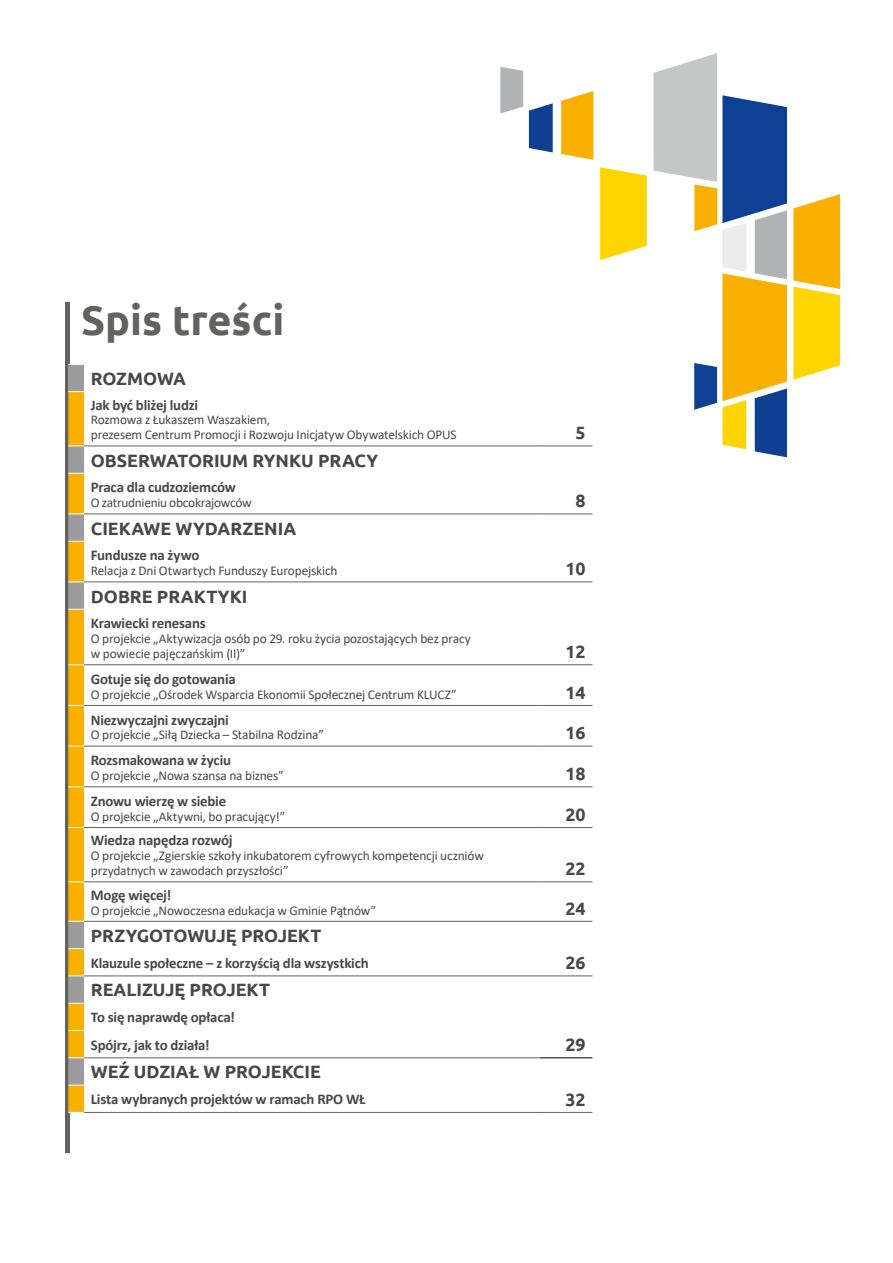
<style>
.page{position:relative;width:893px;height:1263px;background:#fff}
.page>*{position:absolute;margin:0;border:0;box-sizing:border-box;transform-origin:0 0}
.t1{font:700 41.4px "Ubuntu";color:#626261}
.t2{font:700 17.85px "Ubuntu";color:#484847}
.t3{font:700 14.85px/27.3px "Calibri";letter-spacing:-.015em;color:#484847}
.t4{font:13.35px/14.9px "Calibri";letter-spacing:-.015em;color:#484847}
</style>
<div class="page">
<div style="left:65px;top:302px;width:5px;height:850px;background:#626261"></div>
<svg style="left:600px;top:167px;width:47px;height:93px;background:#ffda20"></svg>
<svg style="left:529px;top:103px;width:24px;height:49px"></svg>
<svg style="left:561px;top:91px;width:32px;height:69px;background:#f9b91f"></svg>
<svg style="left:793px;top:194px;width:47px;height:186px;background:#fcc91e"></svg>
<svg style="left:653px;top:53px;width:134px;height:404px"></svg>
<svg style="left:500px;top:67px;width:23px;height:47px"></svg>
<div style="left:68px;top:364px;width:16px;height:28px;background:#9c9c9d"></div>
<hr style="left:84px;top:664px;width:456px;height:1px;background:#626261">
<hr style="left:540px;top:664px;width:52px;height:1px;background:#626261">
<hr style="left:84px;top:705px;width:456px;height:1px;background:#626261">
<hr style="left:540px;top:705px;width:52px;height:1px;background:#626261">
<hr style="left:84px;top:746px;width:456px;height:1px;background:#626261">
<hr style="left:540px;top:746px;width:52px;height:1px;background:#626261">
<hr style="left:84px;top:786px;width:456px;height:1px;background:#626261">
<hr style="left:540px;top:786px;width:52px;height:1px;background:#626261">
<hr style="left:84px;top:827px;width:456px;height:1px;background:#626261">
<hr style="left:540px;top:827px;width:52px;height:1px;background:#626261">
<hr style="left:84px;top:881px;width:456px;height:1px;background:#626261">
<hr style="left:540px;top:881px;width:52px;height:1px;background:#626261">
<hr style="left:84px;top:921px;width:456px;height:1px;background:#626261">
<hr style="left:540px;top:921px;width:52px;height:1px;background:#626261">
<hr style="left:84px;top:975px;width:456px;height:1px;background:#626261">
<hr style="left:540px;top:975px;width:52px;height:1px;background:#626261">
<hr style="left:84px;top:446px;width:456px;height:1px;background:#626261">
<hr style="left:540px;top:446px;width:52px;height:1px;background:#626261">
<hr style="left:84px;top:514px;width:456px;height:1px;background:#626261">
<hr style="left:540px;top:514px;width:52px;height:1px;background:#626261">
<hr style="left:84px;top:581px;width:456px;height:1px;background:#626261">
<hr style="left:540px;top:581px;width:52px;height:1px;background:#626261">
<hr style="left:540px;top:1057px;width:52px;height:1px;background:#000">
<hr style="left:84px;top:1112px;width:456px;height:1px;background:#626261">
<hr style="left:540px;top:1112px;width:52px;height:1px;background:#626261">
<svg style="left:68px;top:364px;width:16px;height:1px"></svg>
<hr style="left:84px;top:1057px;width:456px;height:1px;background:#626261">
<svg style="left:68px;top:391px;width:16px;height:722px;background:#e0ab2b"></svg>
<h1 class="t1" style="left:81px;top:295px;width:205px">Spis treści</h1>
<h2 class="t2" style="left:91px;top:368px;width:97px">ROZMOWA</h2>
<p class="t3" style="left:91px;top:391px;width:109px">Jak być bliżej ludzi</p>
<p class="t4" style="left:91px;top:412px;width:367px">Rozmowa z Łukaszem Waszakiem,<br>prezesem Centrum Promocji i Rozwoju Inicjatyw Obywatelskich OPUS</p>
<h2 class="t2" style="left:576px;top:422px;width:12px">5</h2>
<h2 class="t2" style="left:91px;top:449px;width:289px">OBSERWATORIUM RYNKU PRACY</h2>
<p class="t3" style="left:91px;top:474px;width:147px">Praca dla cudzoziemców</p>
<p class="t4" style="left:91px;top:495px;width:162px">O zatrudnieniu obcokrajowców</p>
<h2 class="t2" style="left:576px;top:490px;width:12px">8</h2>
<h2 class="t2" style="left:91px;top:517px;width:207px">CIEKAWE WYDARZENIA</h2>
<p class="t3" style="left:91px;top:541px;width:110px">Fundusze na żywo</p>
<p class="t4" style="left:91px;top:563px;width:248px">Relacja z Dni Otwartych Funduszy Europejskich</p>
<h2 class="t2" style="left:565px;top:558px;width:22px">10</h2>
<h2 class="t2" style="left:91px;top:585px;width:158px">DOBRE PRAKTYKI</h2>
<p class="t3" style="left:91px;top:609px;width:116px">Krawiecki renesans</p>
<p class="t4" style="left:91px;top:631px;width:382px">O projekcie „Aktywizacja osób po 29. roku życia pozostających bez pracy w powiecie pajęczańskim (II)”</p>
<h2 class="t2" style="left:565px;top:641px;width:22px">12</h2>
<p class="t3" style="left:91px;top:665px;width:146px">Gotuje się do gotowania</p>
<p class="t4" style="left:91px;top:686px;width:367px">O projekcie „Ośrodek Wsparcia Ekonomii Społecznej Centrum KLUCZ”</p>
<h2 class="t2" style="left:565px;top:681px;width:22px">14</h2>
<p class="t3" style="left:91px;top:706px;width:139px">Niezwyczajni zwyczajni</p>
<p class="t4" style="left:91px;top:727px;width:235px">O projekcie „Siłą Dziecka – Stabilna Rodzina”</p>
<h2 class="t2" style="left:565px;top:722px;width:22px">16</h2>
<p class="t3" style="left:91px;top:746px;width:142px">Rozsmakowana w życiu</p>
<p class="t4" style="left:91px;top:768px;width:195px">O projekcie „Nowa szansa na biznes”</p>
<h2 class="t2" style="left:565px;top:763px;width:22px">18</h2>
<p class="t3" style="left:91px;top:787px;width:137px">Znowu wierzę w siebie</p>
<p class="t4" style="left:91px;top:808px;width:196px">O projekcie „Aktywni, bo pracujący!”</p>
<h2 class="t2" style="left:565px;top:804px;width:22px">20</h2>
<p class="t3" style="left:91px;top:827px;width:143px">Wiedza napędza rozwój</p>
<p class="t4" style="left:91px;top:848px;width:395px">O projekcie „Zgierskie szkoły inkubatorem cyfrowych kompetencji uczniów przydatnych w zawodach przyszłości”</p>
<h2 class="t2" style="left:565px;top:858px;width:22px">22</h2>
<p class="t3" style="left:91px;top:881px;width:82px">Mogę więcej!</p>
<p class="t4" style="left:91px;top:902px;width:287px">O projekcie „Nowoczesna edukacja w Gminie Pątnów”</p>
<h2 class="t2" style="left:565px;top:897px;width:22px">24</h2>
<h2 class="t2" style="left:91px;top:925px;width:232px">PRZYGOTOWUJĘ PROJEKT</h2>
<p class="t3" style="left:91px;top:949px;width:279px">Klauzule społeczne – z korzyścią dla wszystkich</p>
<h2 class="t2" style="left:565px;top:952px;width:22px">26</h2>
<h2 class="t2" style="left:91px;top:979px;width:181px">REALIZUJĘ PROJEKT</h2>
<p class="t3" style="left:91px;top:1004px;width:146px">To się naprawdę opłaca!<br>Spójrz, jak to działa!</p>
<h2 class="t2" style="left:565px;top:1034px;width:22px">29</h2>
<h2 class="t2" style="left:91px;top:1061px;width:232px">WEŹ UDZIAŁ W PROJEKCIE</h2>
<p class="t3" style="left:91px;top:1085px;width:276px">Lista wybranych projektów w ramach RPO WŁ</p>
<h2 class="t2" style="left:565px;top:1088px;width:22px">32</h2>
</div>
